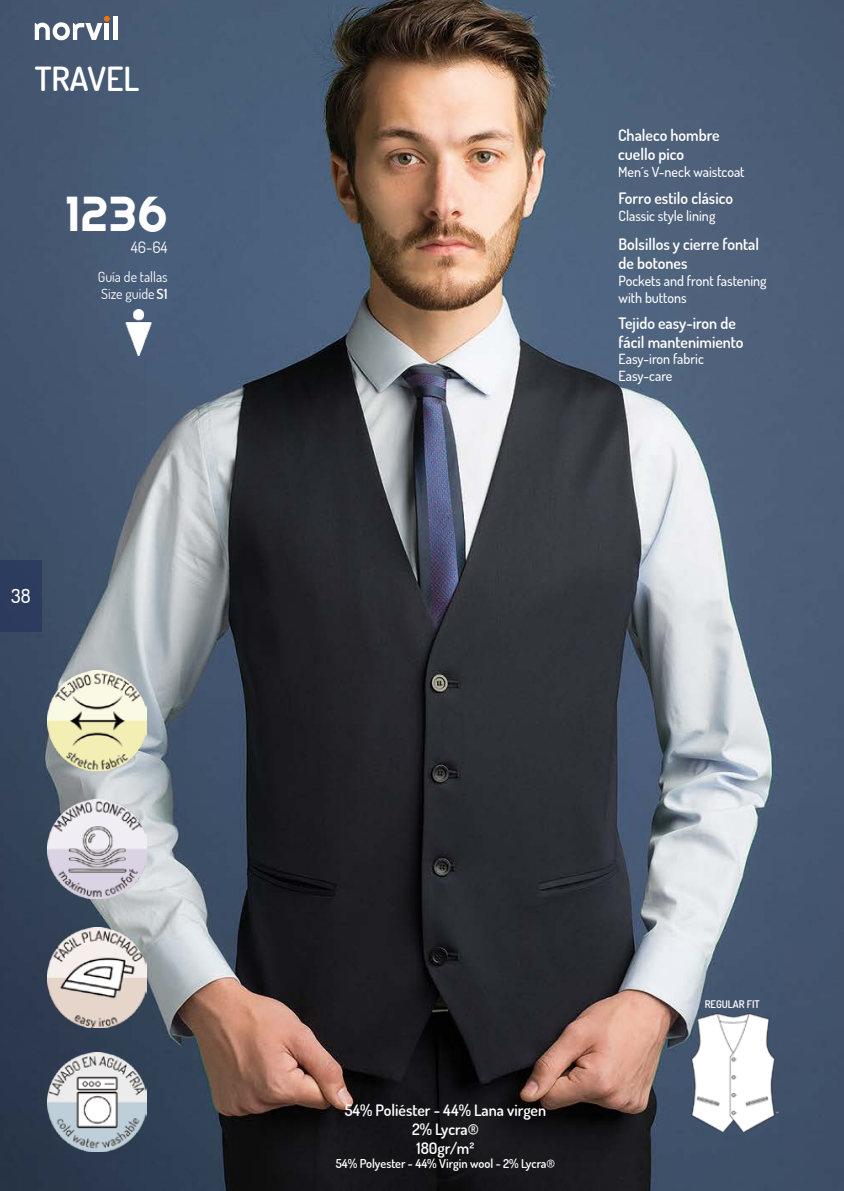
<style>
.page{position:relative;width:844px;height:1191px;background:#fff}
.page>*{position:absolute;margin:0;border:0;box-sizing:border-box;transform-origin:0 0}
.t1{font:49px "Righteous";color:#fff}
.t2{font:600 33.25px "Dosis";color:#fff}
.t3{font:500 19.25px "Dosis";color:#fff}
.t4{font:600 15.75px/18.9px "Dosis";color:#fff}
.t5{font:15.75px "Dosis";color:#fff}
.t6{font:500 14px/16.8px "Dosis";color:#fff}
.t7{font:14px/16.8px "Dosis";color:#fff}
.t8{font:600 12.25px "Dosis";color:#fff}
.t9{font:600 10.5px "Dosis";color:#fff}
.s1{font-weight:600}
</style>
<div class="page">
<img style="left:0;top:0;width:843px;height:1191px">
<img style="left:675px;top:1013px;width:107px;height:118px">
<img style="left:124px;top:310px;width:28px;height:45px">
<svg style="left:35px;top:16px;width:75px;height:24px"></svg>
<hr style="left:113px;top:16px;width:4px;height:24px;background:#fff">
<img style="left:47px;top:928px;width:99px;height:99px">
<img style="left:47px;top:671px;width:99px;height:99px">
<img style="left:47px;top:799px;width:99px;height:99px">
<img style="left:47px;top:1052px;width:99px;height:99px">
<div style="left:0;top:560px;width:42px;height:71px;background:#2c3b5e"></div>
<h2 class="t2" style="left:35px;top:56px;width:106px">TRAVEL</h2>
<h1 class="t1" style="left:65px;top:183px;width:104px">1236</h1>
<p class="t5" style="left:131px;top:236px;width:38px">46-64</p>
<p class="t7" style="left:98px;top:268px;width:71px">Guía de tallas<br>Size guide <span class="s1">S1</span></p>
<p class="t3" style="left:11px;top:582px;width:21px">38</p>
<p class="t4" style="left:618px;top:125px;width:103px">Chaleco hombre cuello pico</p>
<p class="t6" style="left:618px;top:163px;width:128px">Men´s V-neck waistcoat</p>
<p class="t4" style="left:618px;top:188px;width:116px">Forro estilo clásico</p>
<p class="t6" style="left:618px;top:207px;width:98px">Classic style lining</p>
<p class="t4" style="left:618px;top:234px;width:142px">Bolsillos y cierre fontal de botones</p>
<p class="t6" style="left:618px;top:272px;width:150px">Pockets and front fastening with buttons</p>
<p class="t4" style="left:618px;top:313px;width:126px">Tejido easy-iron de fácil mantenimiento</p>
<p class="t6" style="left:618px;top:350px;width:87px">Easy-iron fabric<br>Easy-care</p>
<p class="t4" style="left:344px;top:1100px;width:203px;text-align:center">54% Poliéster - 44% Lana virgen<br>2% Lycra®<br>180gr/m²</p>
<p class="t8" style="left:335px;top:1155px;width:221px">54% Polyester - 44% Virgin wool - 2% Lycra®</p>
<p class="t9" style="left:704px;top:997px;width:56px">REGULAR FIT</p>
</div>
